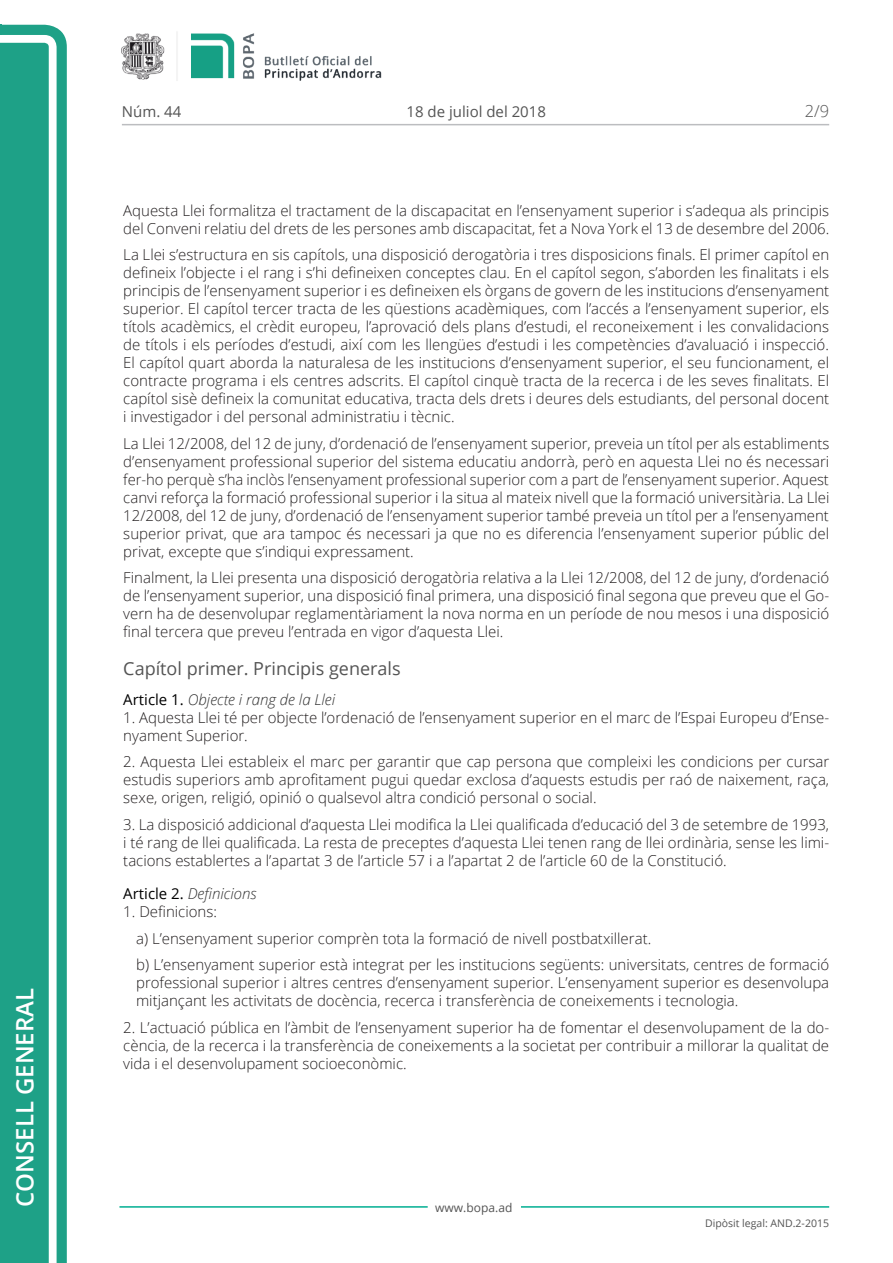
<style>
.page{position:relative;width:893px;height:1263px;background:#fff}
.page>*{position:absolute;margin:0;border:0;box-sizing:border-box;transform-origin:0 0}
.t1{font:600 24px "Open Sans";color:#fff}
.Titol_6{font:18px "Open Sans";color:#545454}
.t2{font:300 16.5px "Open Sans";color:#545454}
.Body_text{font:300 15px/18px "Open Sans";color:#231f20;text-align:justify}
.Body_text_i{font:300 15px/18px "Open Sans";color:#231f20;text-align:justify}
.Titol_7{font:italic 300 15px "Open Sans";color:#303030}
.t3{font:15px "Open Sans";color:#545454}
.t4{font:12px "Open Sans";color:#545454}
.t5{font:10.5px "Open Sans";color:#545454}
.s1{font-weight:400;font-style:normal;color:#000}
</style>
<div class="page">
<svg style="left:0;top:25px;width:67px;height:1238px;fill:#1ea187"></svg>
<div style="left:0;top:43px;width:49px;height:1220px;background:#1ea187"></div>
<img style="left:122px;top:32px;width:260px;height:49px">
<hr style="left:119px;top:1206px;width:309px;height:2px;background:#00ae91">
<hr style="left:521px;top:1206px;width:308px;height:2px;background:#00ae91">
<hr style="left:122px;top:124px;width:707px;height:1px;background:#bcbdc0">
<h1 class="t1" style="left:8px;top:1207px;width:220px;rotate:-90deg">Consell General</h1>
<p class="t3" style="left:122px;top:102px;width:61px">Núm. 44</p>
<p class="t3" style="left:406px;top:102px;width:141px">18 de juliol del 2018</p>
<p class="t2" style="left:805px;top:100px;width:26px">2/9</p>
<p class="Body_text" style="left:123px;top:201px;width:708px">Aquesta Llei formalitza el tractament de la discapacitat en l’ensenyament superior i s’adequa als principis del Conveni relatiu del drets de les persones amb discapacitat, fet a Nova York el 13 de desembre del 2006.</p>
<p class="Body_text" style="left:123px;top:245px;width:707px">La Llei s’estructura en sis capítols, una disposició derogatòria i tres disposicions finals. El primer capítol en defineix l’objecte i el rang i s’hi defineixen conceptes clau. En el capítol segon, s’aborden les finalitats i els principis de l’ensenyament superior i es defineixen els òrgans de govern de les institucions d’ensenyament superior. El capítol tercer tracta de les qüestions acadèmiques, com l’accés a l’ensenyament superior, els títols acadèmics, el crèdit europeu, l’aprovació dels plans d’estudi, el reconeixement i les convalidacions de títols i els períodes d’estudi, així com les llengües d’estudi i les competències d’avaluació i inspecció.<br>El capítol quart aborda la naturalesa de les institucions d’ensenyament superior, el seu funcionament, el contracte programa i els centres adscrits. El capítol cinquè tracta de la recerca i de les seves finalitats. El capítol sisè defineix la comunitat educativa, tracta dels drets i deures dels estudiants, del personal docent i investigador i del personal administratiu i tècnic.</p>
<p class="Body_text" style="left:123px;top:434px;width:708px">La Llei 12/2008, del 12 de juny, d’ordenació de l’ensenyament superior, preveia un títol per als establiments d’ensenyament professional superior del sistema educatiu andorrà, però en aquesta Llei no és necessari fer-ho perquè s’ha inclòs l’ensenyament professional superior com a part de l’ensenyament superior. Aquest canvi reforça la formació professional superior i la situa al mateix nivell que la formació universitària. La Llei 12/2008, del 12 de juny, d’ordenació de l’ensenyament superior també preveia un títol per a l’ensenyament superior privat, que ara tampoc és necessari ja que no es diferencia l’ensenyament superior públic del privat, excepte que s’indiqui expressament.</p>
<p class="Body_text" style="left:123px;top:568px;width:707px">Finalment, la Llei presenta una disposició derogatòria relativa a la Llei 12/2008, del 12 de juny, d’ordenació de l’ensenyament superior, una disposició final primera, una disposició final segona que preveu que el Go&shy;vern ha de desenvolupar reglamentàriament la nova norma en un període de nou mesos i una disposició final tercera que preveu l’entrada en vigor d’aquesta Llei.</p>
<p class="Titol_6" style="left:123px;top:656px;width:279px">Capítol primer. Principis generals</p>
<p class="Titol_7" style="left:123px;top:689px;width:213px"><span class="s1">Article 1.</span> Objecte i rang de la Llei</p>
<p class="Body_text" style="left:123px;top:708px;width:707px">1. Aquesta Llei té per objecte l’ordenació de l’ensenyament superior en el marc de l’Espai Europeu d’Ense&shy;nyament Superior.</p>
<p class="Body_text" style="left:123px;top:752px;width:708px">2. Aquesta Llei estableix el marc per garantir que cap persona que compleixi les condicions per cursar estudis superiors amb aprofitament pugui quedar exclosa d’aquests estudis per raó de naixement, raça, sexe, origen, religió, opinió o qualsevol altra condició personal o social.</p>
<p class="Body_text" style="left:123px;top:815px;width:707px">3. La disposició addicional d’aquesta Llei modifica la Llei qualificada d’educació del 3 de setembre de 1993, i té rang de llei qualificada. La resta de preceptes d’aquesta Llei tenen rang de llei ordinària, sense les limi&shy;tacions establertes a l’apartat 3 de l’article 57 i a l’apartat 2 de l’article 60 de la Constitució.</p>
<p class="Titol_7" style="left:123px;top:884px;width:135px"><span class="s1">Article 2.</span> Definicions</p>
<p class="Body_text" style="left:123px;top:903px;width:95px">1. Definicions:</p>
<p class="Body_text_i" style="left:136px;top:929px;width:517px">a) L’ensenyament superior comprèn tota la formació de nivell postbatxillerat.</p>
<p class="Body_text_i" style="left:136px;top:956px;width:695px">b) L’ensenyament superior està integrat per les institucions següents: universitats, centres de formació professional superior i altres centres d’ensenyament superior. L’ensenyament superior es desenvolupa mitjançant les activitats de docència, recerca i transferència de coneixements i tecnologia.</p>
<p class="Body_text" style="left:123px;top:1018px;width:707px">2. L’actuació pública en l’àmbit de l’ensenyament superior ha de fomentar el desenvolupament de la do&shy;cència, de la recerca i la transferència de coneixements a la societat per contribuir a millorar la qualitat de vida i el desenvolupament socioeconòmic.</p>
<p class="t4" style="left:435px;top:1199px;width:79px">www.bopa.ad</p>
<p class="t5" style="left:705px;top:1216px;width:125px">Dipòsit legal: AND.2-2015</p>
</div>
